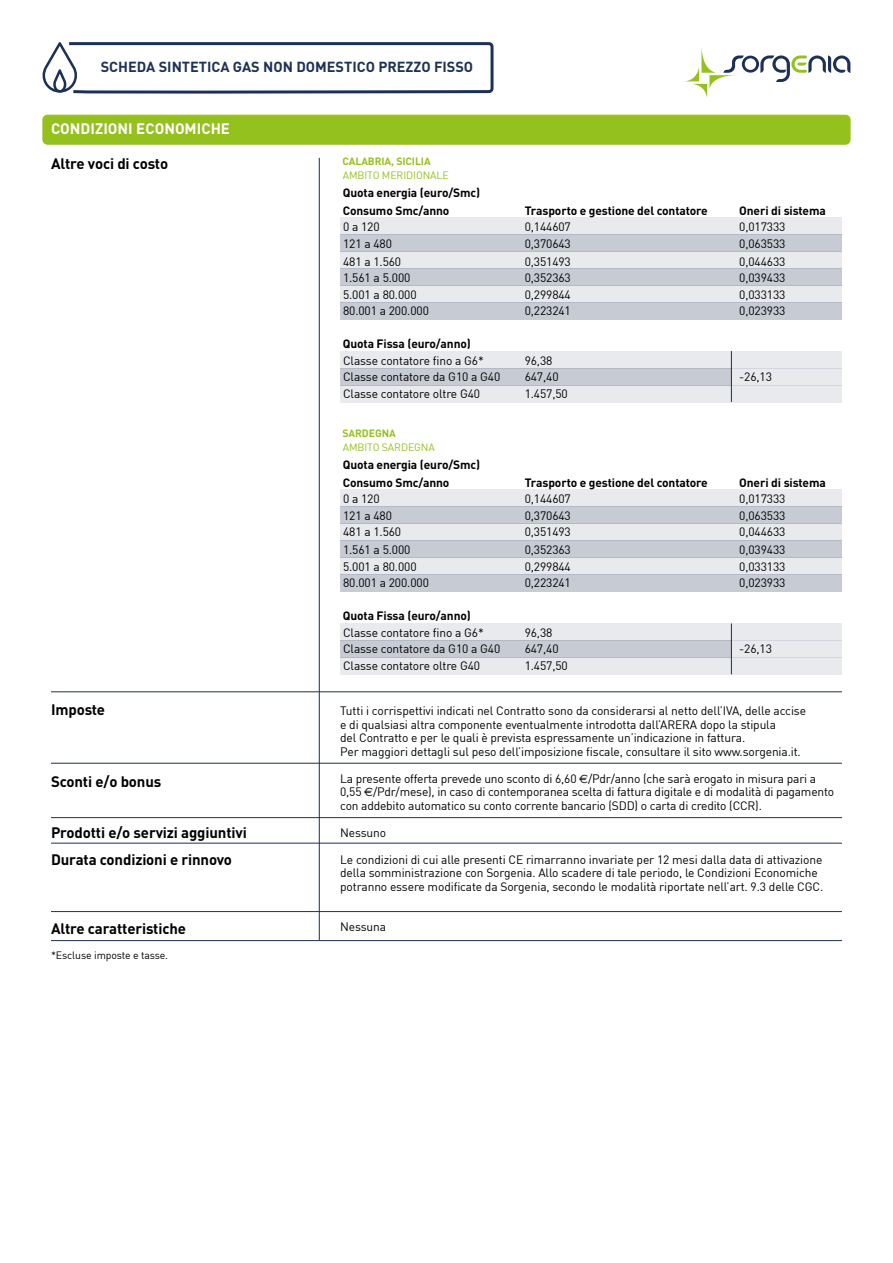
<style>
.page{position:relative;width:893px;height:1263px;background:#fff}
.page>*{position:absolute;margin:0;border:0;box-sizing:border-box;transform-origin:0 0}
.t1{font:700 15px/27px "DIN";letter-spacing:-.01em;color:#000}
.t2{font:700 15px "DIN";color:#fff}
.t3{font:700 14.4px "DIN";color:#1c3155}
.t4{font:12px/13.5px "DIN";letter-spacing:-.01em;color:#000}
.t5{font:700 12px/18px "DIN";letter-spacing:-.01em;color:#000}
.t6{font:10.5px "DIN";letter-spacing:-.01em;color:#95c11f}
.t7{font:700 10.5px "DIN";letter-spacing:-.01em;color:#95c11f}
.t8{font:10.5px "DIN";letter-spacing:-.01em;color:#000}
.s1{font-family:"Euro Sans Std"}
</style>
<div class="page">
<svg style="left:686px;top:47px;width:164px;height:51px"></svg>
<svg style="left:42px;top:42px;width:452px;height:52px"></svg>
<hr style="left:319px;top:158px;width:1px;height:782px;background:#1c3155">
<div style="left:43px;top:115px;width:807px;height:29px;background:#95c11f;border-radius:5px"></div>
<div style="left:43px;top:115px;width:807px;height:30px;border:1px solid #95c11f;border-radius:5px"></div>
<hr style="left:51px;top:817px;width:791px;height:1px;background:#1c3155">
<hr style="left:51px;top:763px;width:791px;height:1px;background:#1c3155">
<hr style="left:51px;top:843px;width:791px;height:1px;background:#1c3155">
<hr style="left:51px;top:911px;width:791px;height:1px;background:#1c3155">
<hr style="left:51px;top:940px;width:791px;height:1px;background:#1c3155">
<hr style="left:51px;top:691px;width:791px;height:1px;background:#1c3155">
<div style="left:340px;top:235px;width:502px;height:17px;background:#c6cbd4"></div>
<div style="left:340px;top:218px;width:502px;height:17px;background:#e8eaee"></div>
<div style="left:340px;top:269px;width:502px;height:17px;background:#c6cbd4"></div>
<div style="left:340px;top:252px;width:502px;height:17px;background:#e8eaee"></div>
<div style="left:340px;top:303px;width:502px;height:17px;background:#c6cbd4"></div>
<div style="left:340px;top:286px;width:502px;height:17px;background:#e8eaee"></div>
<div style="left:340px;top:368px;width:392px;height:17px;background:#c6cbd4"></div>
<div style="left:340px;top:351px;width:502px;height:17px;background:#e8eaee"></div>
<div style="left:340px;top:385px;width:502px;height:17px;background:#e8eaee"></div>
<div style="left:732px;top:368px;width:110px;height:17px;background:#e8eaee"></div>
<hr style="left:731px;top:351px;width:1px;height:51px;background:#1c3155">
<div style="left:340px;top:507px;width:502px;height:17px;background:#c6cbd4"></div>
<div style="left:340px;top:490px;width:502px;height:17px;background:#e8eaee"></div>
<div style="left:340px;top:541px;width:502px;height:17px;background:#c6cbd4"></div>
<div style="left:340px;top:524px;width:502px;height:17px;background:#e8eaee"></div>
<div style="left:340px;top:575px;width:502px;height:17px;background:#c6cbd4"></div>
<div style="left:340px;top:558px;width:502px;height:17px;background:#e8eaee"></div>
<div style="left:340px;top:640px;width:391px;height:17px;background:#c6cbd4"></div>
<div style="left:340px;top:623px;width:502px;height:17px;background:#e8eaee"></div>
<div style="left:340px;top:657px;width:502px;height:17px;background:#e8eaee"></div>
<div style="left:731px;top:640px;width:111px;height:17px;background:#e8eaee"></div>
<hr style="left:731px;top:623px;width:1px;height:51px;background:#1c3155">
<p class="t3" style="left:101px;top:58px;width:374px">SCHEDA SINTETICA GAS NON DOMESTICO PREZZO FISSO</p>
<p class="t2" style="left:51px;top:119px;width:181px">CONDIZIONI ECONOMICHE</p>
<p class="t1" style="left:51px;top:149px;width:119px">Altre voci di costo</p>
<p class="t7" style="left:342px;top:154px;width:90px">CALABRIA, SICILIA</p>
<p class="t6" style="left:343px;top:168px;width:108px">AMBITO MERIDIONALE</p>
<p class="t5" style="left:343px;top:183px;width:139px">Quota energia (euro/Smc)<br>Consumo Smc/anno</p>
<p class="t5" style="left:525px;top:201px;width:185px">Trasporto e gestione del contatore</p>
<p class="t5" style="left:739px;top:201px;width:88px">Oneri di sistema</p>
<p class="t4" style="left:343px;top:220px;width:38px">0 a 120</p>
<p class="t4" style="left:525px;top:220px;width:48px">0,144607</p>
<p class="t4" style="left:739px;top:220px;width:48px">0,017333</p>
<p class="t4" style="left:343px;top:236px;width:50px">121 a 480</p>
<p class="t4" style="left:525px;top:236px;width:48px">0,370643</p>
<p class="t4" style="left:739px;top:236px;width:48px">0,063533</p>
<p class="t4" style="left:343px;top:254px;width:60px">481 a 1.560</p>
<p class="t4" style="left:525px;top:254px;width:48px">0,351493</p>
<p class="t4" style="left:739px;top:254px;width:48px">0,044633</p>
<p class="t4" style="left:343px;top:271px;width:69px">1.561 a 5.000</p>
<p class="t4" style="left:525px;top:271px;width:48px">0,352363</p>
<p class="t4" style="left:739px;top:271px;width:48px">0,039433</p>
<p class="t4" style="left:343px;top:287px;width:75px">5.001 a 80.000</p>
<p class="t4" style="left:525px;top:287px;width:48px">0,299844</p>
<p class="t4" style="left:739px;top:287px;width:48px">0,033133</p>
<p class="t4" style="left:343px;top:304px;width:87px">80.001 a 200.000</p>
<p class="t4" style="left:525px;top:304px;width:48px">0,223241</p>
<p class="t4" style="left:739px;top:304px;width:48px">0,023933</p>
<p class="t5" style="left:343px;top:334px;width:130px">Quota Fissa (euro/anno)</p>
<p class="t4" style="left:343px;top:353px;width:142px">Classe contatore fino a G6*</p>
<p class="t4" style="left:525px;top:353px;width:29px">96,38</p>
<p class="t4" style="left:343px;top:370px;width:159px">Classe contatore da G10 a G40</p>
<p class="t4" style="left:525px;top:370px;width:35px">647,40</p>
<p class="t4" style="left:739px;top:370px;width:34px">-26,13</p>
<p class="t4" style="left:343px;top:386px;width:139px">Classe contatore oltre G40</p>
<p class="t4" style="left:525px;top:386px;width:45px">1.457,50</p>
<p class="t7" style="left:342px;top:427px;width:55px">SARDEGNA</p>
<p class="t6" style="left:343px;top:440px;width:94px">AMBITO SARDEGNA</p>
<p class="t5" style="left:343px;top:455px;width:139px">Quota energia (euro/Smc)<br>Consumo Smc/anno</p>
<p class="t5" style="left:525px;top:473px;width:185px">Trasporto e gestione del contatore</p>
<p class="t5" style="left:739px;top:473px;width:88px">Oneri di sistema</p>
<p class="t1" style="left:51px;top:695px;width:56px">Imposte</p>
<p class="t1" style="left:51px;top:767px;width:112px">Sconti e/o bonus</p>
<p class="t1" style="left:51px;top:818px;width:197px">Prodotti e/o servizi aggiuntivi<br>Durata condizioni e rinnovo</p>
<p class="t1" style="left:51px;top:914px;width:137px">Altre caratteristiche</p>
<p class="t8" style="left:51px;top:949px;width:119px">*Escluse imposte e tasse.</p>
<p class="t4" style="left:343px;top:492px;width:38px">0 a 120</p>
<p class="t4" style="left:525px;top:492px;width:48px">0,144607</p>
<p class="t4" style="left:739px;top:492px;width:48px">0,017333</p>
<p class="t4" style="left:343px;top:508px;width:50px">121 a 480</p>
<p class="t4" style="left:525px;top:508px;width:48px">0,370643</p>
<p class="t4" style="left:739px;top:508px;width:48px">0,063533</p>
<p class="t4" style="left:343px;top:525px;width:60px">481 a 1.560</p>
<p class="t4" style="left:525px;top:525px;width:48px">0,351493</p>
<p class="t4" style="left:739px;top:525px;width:48px">0,044633</p>
<p class="t4" style="left:343px;top:543px;width:69px">1.561 a 5.000</p>
<p class="t4" style="left:525px;top:543px;width:48px">0,352363</p>
<p class="t4" style="left:739px;top:543px;width:48px">0,039433</p>
<p class="t4" style="left:343px;top:559px;width:75px">5.001 a 80.000</p>
<p class="t4" style="left:525px;top:559px;width:48px">0,299844</p>
<p class="t4" style="left:739px;top:559px;width:48px">0,033133</p>
<p class="t4" style="left:343px;top:576px;width:87px">80.001 a 200.000</p>
<p class="t4" style="left:525px;top:576px;width:48px">0,223241</p>
<p class="t4" style="left:739px;top:576px;width:48px">0,023933</p>
<p class="t5" style="left:343px;top:606px;width:130px">Quota Fissa (euro/anno)</p>
<p class="t4" style="left:343px;top:625px;width:142px">Classe contatore fino a G6*</p>
<p class="t4" style="left:525px;top:625px;width:29px">96,38</p>
<p class="t4" style="left:343px;top:642px;width:159px">Classe contatore da G10 a G40</p>
<p class="t4" style="left:525px;top:642px;width:35px">647,40</p>
<p class="t4" style="left:739px;top:642px;width:34px">-26,13</p>
<p class="t4" style="left:343px;top:658px;width:139px">Classe contatore oltre G40</p>
<p class="t4" style="left:525px;top:658px;width:45px">1.457,50</p>
<p class="t4" style="left:340px;top:704px;width:467px">Tutti i corrispettivi indicati nel Contratto sono da considerarsi al netto dell’IVA, delle accise e di qualsiasi altra componente eventualmente introdotta dall’ARERA dopo la stipula<br>del Contratto e per le quali è prevista espressamente un’indicazione in fattura.<br>Per maggiori dettagli sul peso dell’imposizione fiscale, consultare il sito www.sorgenia.it.</p>
<p class="t4" style="left:340px;top:771px;width:495px">La presente offerta prevede uno sconto di 6,60 <span class="s1">€</span>/Pdr/anno (che sarà erogato in misura pari a<br>0,55 <span class="s1">€</span>/Pdr/mese), in caso di contemporanea scelta di fattura digitale e di modalità di pagamento con addebito automatico su conto corrente bancario (SDD) o carta di credito (CCR).</p>
<p class="t4" style="left:340px;top:825px;width:47px">Nessuno</p>
<p class="t4" style="left:340px;top:852px;width:485px">Le condizioni di cui alle presenti CE rimarranno invariate per 12 mesi dalla data di attivazione della somministrazione con Sorgenia. Allo scadere di tale periodo, le Condizioni Economiche potranno essere modificate da Sorgenia, secondo le modalità riportate nell’art. 9.3 delle CGC.</p>
<p class="t4" style="left:340px;top:920px;width:47px">Nessuna</p>
</div>
